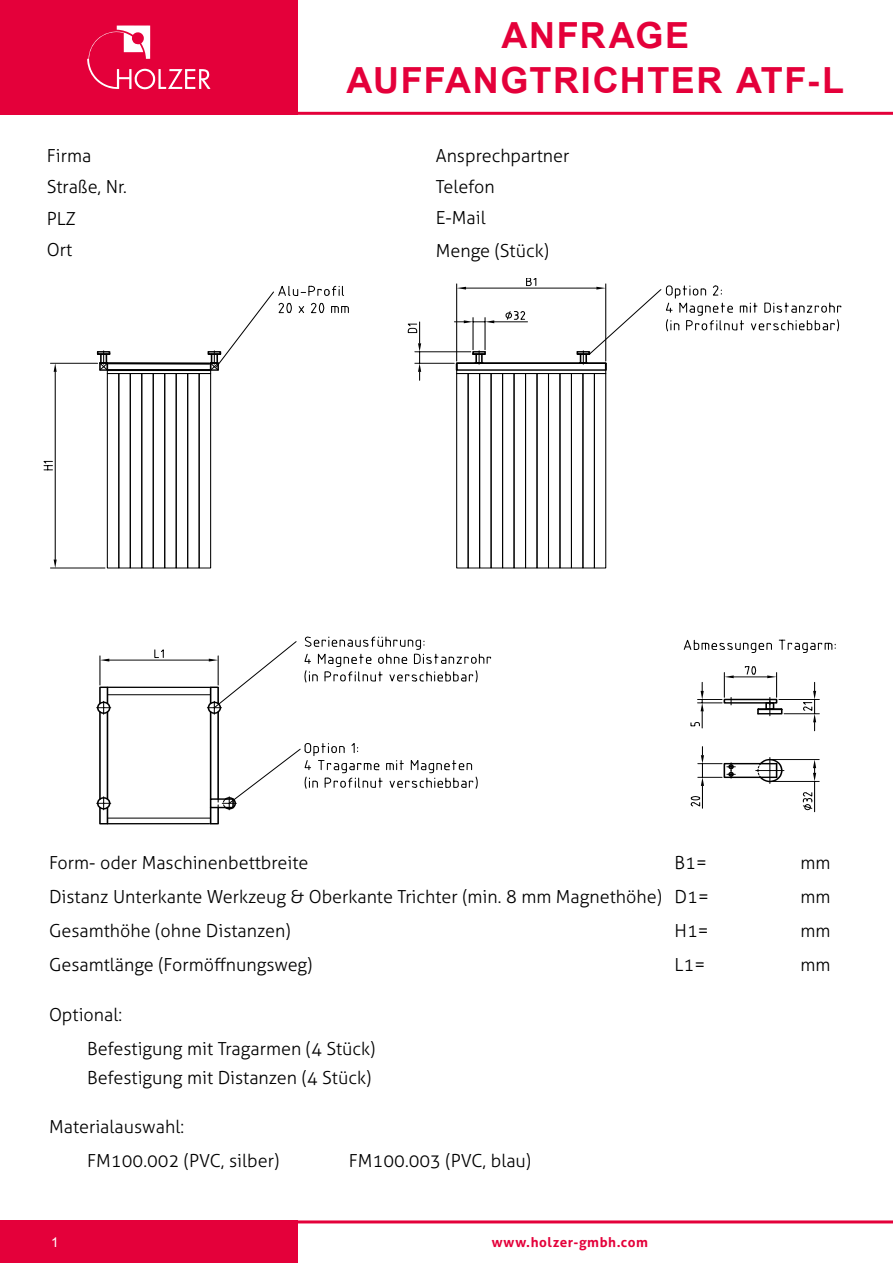
<style>
.page{position:relative;width:893px;height:1263px;background:#fff}
.page>*{position:absolute;margin:0;border:0;box-sizing:border-box;transform-origin:0 0}
.t1{font:700 36px/45px "Arial";letter-spacing:.04em;color:#e4003a;text-align:center}
.t2{font:300 18px/34px "Aller";color:#000}
.t3{font:700 13.5px "Aller";letter-spacing:.04em;color:#e4003a}
.t4{font:13.5px "Arial";color:#fff}
</style>
<div class="page">
<div style="left:0;top:1220px;width:298px;height:43px;background:#e4003a"></div>
<div style="left:0;top:0;width:298px;height:115px;background:#e4003a"></div>
<svg style="left:87px;top:25px;width:123px;height:65px"></svg>
<hr style="left:298px;top:112px;width:595px;height:3px;background:#e4003a">
<hr style="left:298px;top:1220px;width:595px;height:3px;background:#e4003a">
<div style="left:456px;top:373px;width:12px;height:195px;border:1px solid #000"></div>
<div style="left:468px;top:373px;width:12px;height:195px;border:1px solid #000"></div>
<div style="left:479px;top:373px;width:12px;height:195px;border:1px solid #000"></div>
<div style="left:491px;top:373px;width:12px;height:195px;border:1px solid #000"></div>
<div style="left:502px;top:373px;width:12px;height:195px;border:1px solid #000"></div>
<div style="left:514px;top:373px;width:12px;height:195px;border:1px solid #000"></div>
<div style="left:525px;top:373px;width:12px;height:195px;border:1px solid #000"></div>
<div style="left:537px;top:373px;width:12px;height:195px;border:1px solid #000"></div>
<div style="left:548px;top:373px;width:12px;height:195px;border:1px solid #000"></div>
<div style="left:571px;top:373px;width:12px;height:195px;border:1px solid #000"></div>
<div style="left:594px;top:373px;width:12px;height:195px;border:1px solid #000"></div>
<svg style="left:95px;top:350px;width:16px;height:21px"></svg>
<hr style="left:50px;top:363px;width:48px;height:1px;background:#000">
<hr style="left:50px;top:568px;width:55px;height:1px;background:#000">
<hr style="left:55px;top:372px;width:1px;height:187px;background:#000">
<svg style="left:54px;top:363px;width:3px;height:9px"></svg>
<svg style="left:54px;top:559px;width:3px;height:9px"></svg>
<svg style="left:43px;top:461px;width:10px;height:9px"></svg>
<div style="left:107px;top:373px;width:12px;height:195px;border:1px solid #000"></div>
<div style="left:118px;top:373px;width:13px;height:195px;border:1px solid #000"></div>
<div style="left:130px;top:373px;width:12px;height:195px;border:1px solid #000"></div>
<div style="left:141px;top:373px;width:13px;height:195px;border:1px solid #000"></div>
<div style="left:153px;top:373px;width:12px;height:195px;border:1px solid #000"></div>
<div style="left:164px;top:373px;width:13px;height:195px;border:1px solid #000"></div>
<div style="left:176px;top:373px;width:12px;height:195px;border:1px solid #000"></div>
<div style="left:187px;top:373px;width:13px;height:195px;border:1px solid #000"></div>
<div style="left:199px;top:373px;width:12px;height:195px;border:1px solid #000"></div>
<hr style="left:107px;top:712px;width:1px;height:87px;background:#000">
<div style="left:99px;top:807px;width:9px;height:17px;border:2px solid #000"></div>
<hr style="left:99px;top:712px;width:2px;height:87px;background:#000">
<div style="left:99px;top:686px;width:9px;height:18px;border:2px solid #000"></div>
<div style="left:210px;top:807px;width:9px;height:17px;border:2px solid #000"></div>
<svg style="left:96px;top:796px;width:16px;height:14px"></svg>
<svg style="left:96px;top:700px;width:16px;height:15px"></svg>
<hr style="left:107px;top:823px;width:104px;height:1px;background:#000">
<hr style="left:109px;top:660px;width:100px;height:1px;background:#000">
<svg style="left:100px;top:656px;width:9px;height:29px"></svg>
<svg style="left:154px;top:649px;width:10px;height:9px"></svg>
<svg style="left:207px;top:636px;width:284px;height:174px"></svg>
<div style="left:724px;top:699px;width:53px;height:5px;border:2px solid #000"></div>
<div style="left:724px;top:763px;width:53px;height:15px;border:2px solid #000"></div>
<svg style="left:683px;top:639px;width:89px;height:14px"></svg>
<svg style="left:779px;top:640px;width:57px;height:13px"></svg>
<hr style="left:779px;top:699px;width:40px;height:1px;background:#000">
<hr style="left:784px;top:713px;width:35px;height:1px;background:#000">
<svg style="left:802px;top:682px;width:14px;height:49px"></svg>
<svg style="left:690px;top:747px;width:45px;height:61px"></svg>
<hr style="left:734px;top:676px;width:33px;height:1px;background:#000">
<svg style="left:690px;top:672px;width:44px;height:56px"></svg>
<svg style="left:744px;top:666px;width:39px;height:50px"></svg>
<hr style="left:772px;top:759px;width:47px;height:1px;background:#000">
<hr style="left:772px;top:781px;width:47px;height:1px;background:#000">
<hr style="left:814px;top:781px;width:1px;height:31px;background:#000">
<svg style="left:813px;top:759px;width:3px;height:22px"></svg>
<svg style="left:802px;top:792px;width:11px;height:18px"></svg>
<svg style="left:755px;top:757px;width:30px;height:27px"></svg>
<svg style="left:205px;top:279px;width:637px;height:102px"></svg>
<div style="left:456px;top:363px;width:150px;height:11px;border:1px solid #000"></div>
<div style="left:107px;top:363px;width:104px;height:11px;border:1px solid #000"></div>
<div style="left:456px;top:362px;width:150px;height:9px;border:2px solid #000"></div>
<hr style="left:108px;top:817px;width:103px;height:2px;background:#000">
<hr style="left:107px;top:694px;width:103px;height:1px;background:#000">
<hr style="left:107px;top:687px;width:103px;height:1px;background:#000">
<hr style="left:107px;top:369px;width:104px;height:2px;background:#000">
<hr style="left:107px;top:362px;width:103px;height:3px;background:#000">
<h1 class="t1" style="left:347px;top:14px;width:499px">ANFRAGE<br>AUFFANGTRICHTER ATF-L</h1>
<p class="t2" style="left:47px;top:139px;width:46px">Firma</p>
<p class="t2" style="left:436px;top:139px;width:135px">Ansprechpartner</p>
<p class="t2" style="left:47px;top:170px;width:82px">Straße, Nr.</p>
<p class="t2" style="left:436px;top:170px;width:60px">Telefon</p>
<p class="t2" style="left:47px;top:201px;width:30px">PLZ</p>
<p class="t2" style="left:47px;top:233px;width:27px">Ort</p>
<p class="t2" style="left:436px;top:202px;width:115px;line-height:32.4px">E-Mail<br>Menge (Stück)</p>
<p class="t2" style="left:49px;top:846px;width:261px">Form- oder Maschinenbettbreite</p>
<p class="t2" style="left:675px;top:846px;width:34px">B1=</p>
<p class="t2" style="left:800px;top:846px;width:32px">mm</p>
<p class="t2" style="left:49px;top:880px;width:614px">Distanz Unterkante Werkzeug &amp; Oberkante Trichter (min. 8 mm Magnethöhe)</p>
<p class="t2" style="left:49px;top:914px;width:243px">Gesamthöhe (ohne Distanzen)</p>
<p class="t2" style="left:49px;top:948px;width:265px">Gesamtlänge (Formöffnungsweg)</p>
<p class="t2" style="left:87px;top:997px;width:290px;text-indent:-38px">Optional:<br>Befestigung mit Tragarmen (4 Stück)</p>
<p class="t2" style="left:87px;top:1061px;width:286px">Befestigung mit Distanzen (4 Stück)</p>
<p class="t2" style="left:49px;top:1110px;width:136px">Materialauswahl:</p>
<p class="t2" style="left:87px;top:1144px;width:193px">FM100.002 (PVC, silber)</p>
<p class="t2" style="left:349px;top:1144px;width:184px">FM100.003 (PVC, blau)</p>
<p class="t2" style="left:675px;top:880px;width:36px">D1=</p>
<p class="t2" style="left:675px;top:914px;width:36px">H1=</p>
<p class="t2" style="left:675px;top:948px;width:32px">L1=</p>
<p class="t4" style="left:51px;top:1233px;width:9px">1</p>
<p class="t3" style="left:492px;top:1233px;width:158px">www.holzer-gmbh.com</p>
<p class="t2" style="left:800px;top:880px;width:32px">mm</p>
<p class="t2" style="left:800px;top:914px;width:32px">mm</p>
<p class="t2" style="left:800px;top:948px;width:32px">mm</p>
</div>
